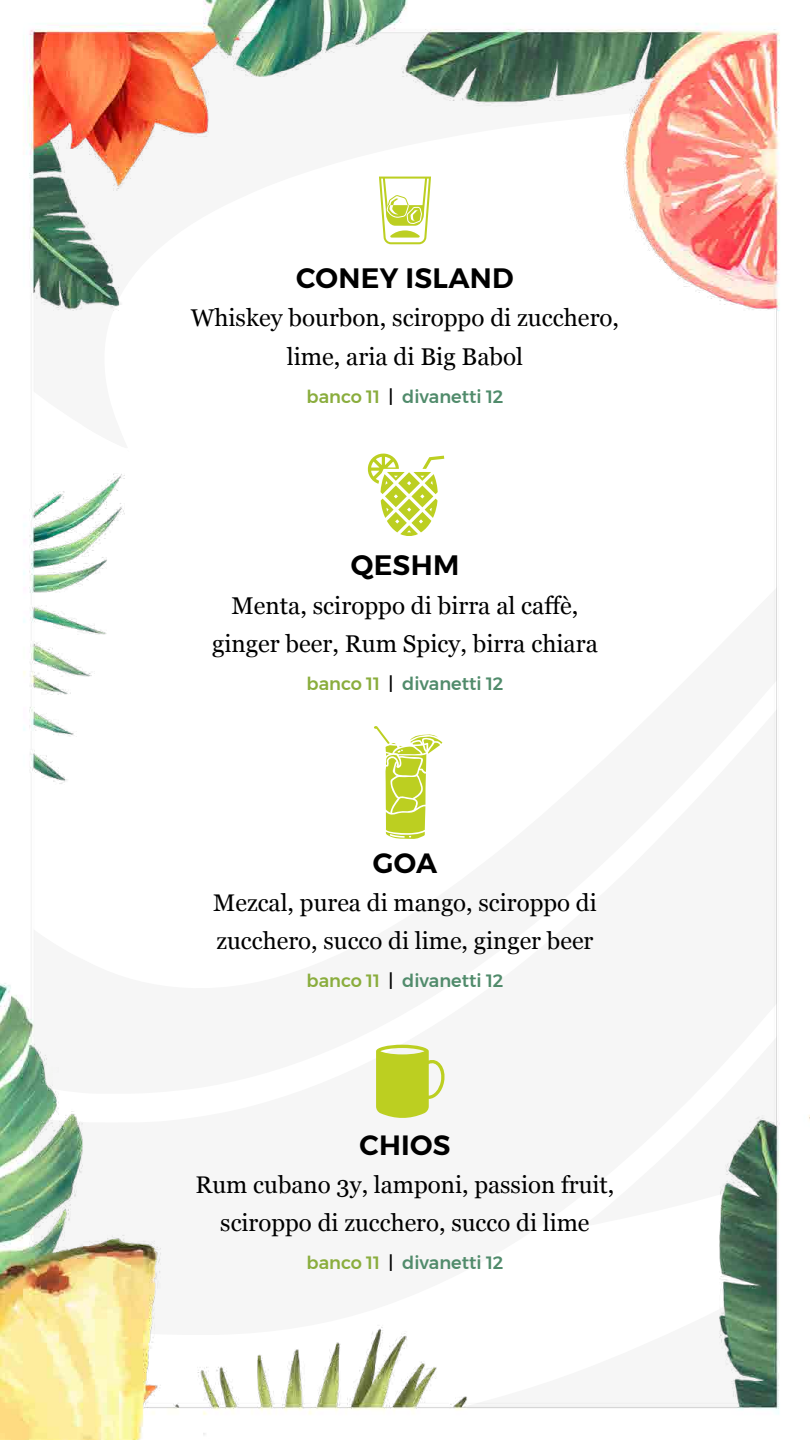
<style>
.page{position:relative;width:810px;height:1440px;background:#fff}
.page>*{position:absolute;margin:0;border:0;box-sizing:border-box;transform-origin:0 0}
.t1{font:600 27.97px "Montserrat";letter-spacing:.01em;color:#000}
.t2{font:600 27.75px "Montserrat";letter-spacing:.01em;color:#000}
.t3{font:24.22px/38.2px "Georgia";color:#000;text-align:center}
.t4{font:24.08px/37.9px "Georgia";color:#000}
.t5{font:500 17.77px "Montserrat";color:#508b6b}
.s1{color:#8aad3d}
.s2{color:#000}
</style>
<div class="page">
<img style="left:0;top:0;width:810px;height:1440px">
<svg style="left:379px;top:177px;width:52px;height:67px"></svg>
<svg style="left:374px;top:726px;width:68px;height:114px"></svg>
<svg style="left:367px;top:453px;width:77px;height:84px"></svg>
<svg style="left:376px;top:1045px;width:71px;height:75px"></svg>
<p class="t1" style="left:296px;top:256px;width:219px">CONEY ISLAND</p>
<p class="t3" style="left:191px;top:298px;width:430px">Whiskey bourbon, sciroppo di zucchero, lime, aria di Big Babol</p>
<p class="t5" style="left:307px;top:383px;width:198px"><span class="s1">banco 11</span> <span class="s2">|</span> divanetti 12</p>
<p class="t1" style="left:351px;top:543px;width:110px">QESHM</p>
<p class="t3" style="left:212px;top:585px;width:387px">Menta, sciroppo di birra al caffè, ginger beer, Rum Spicy, birra chiara</p>
<p class="t5" style="left:307px;top:670px;width:198px"><span class="s1">banco 11</span> <span class="s2">|</span> divanetti 12</p>
<p class="t2" style="left:373px;top:842px;width:66px">GOA</p>
<p class="t4" style="left:213px;top:883px;width:385px">Mezcal, purea di mango, sciroppo di zucchero, succo di lime, ginger beer</p>
<p class="t5" style="left:307px;top:967px;width:198px"><span class="s1">banco 11</span> <span class="s2">|</span> divanetti 12</p>
<p class="t2" style="left:359px;top:1123px;width:93px">CHIOS</p>
<p class="t4" style="left:196px;top:1165px;width:420px;text-align:center">Rum cubano 3y, lamponi, passion fruit, sciroppo di zucchero, succo di lime</p>
<p class="t5" style="left:307px;top:1249px;width:198px"><span class="s1">banco 11</span> <span class="s2">|</span> divanetti 12</p>
</div>
